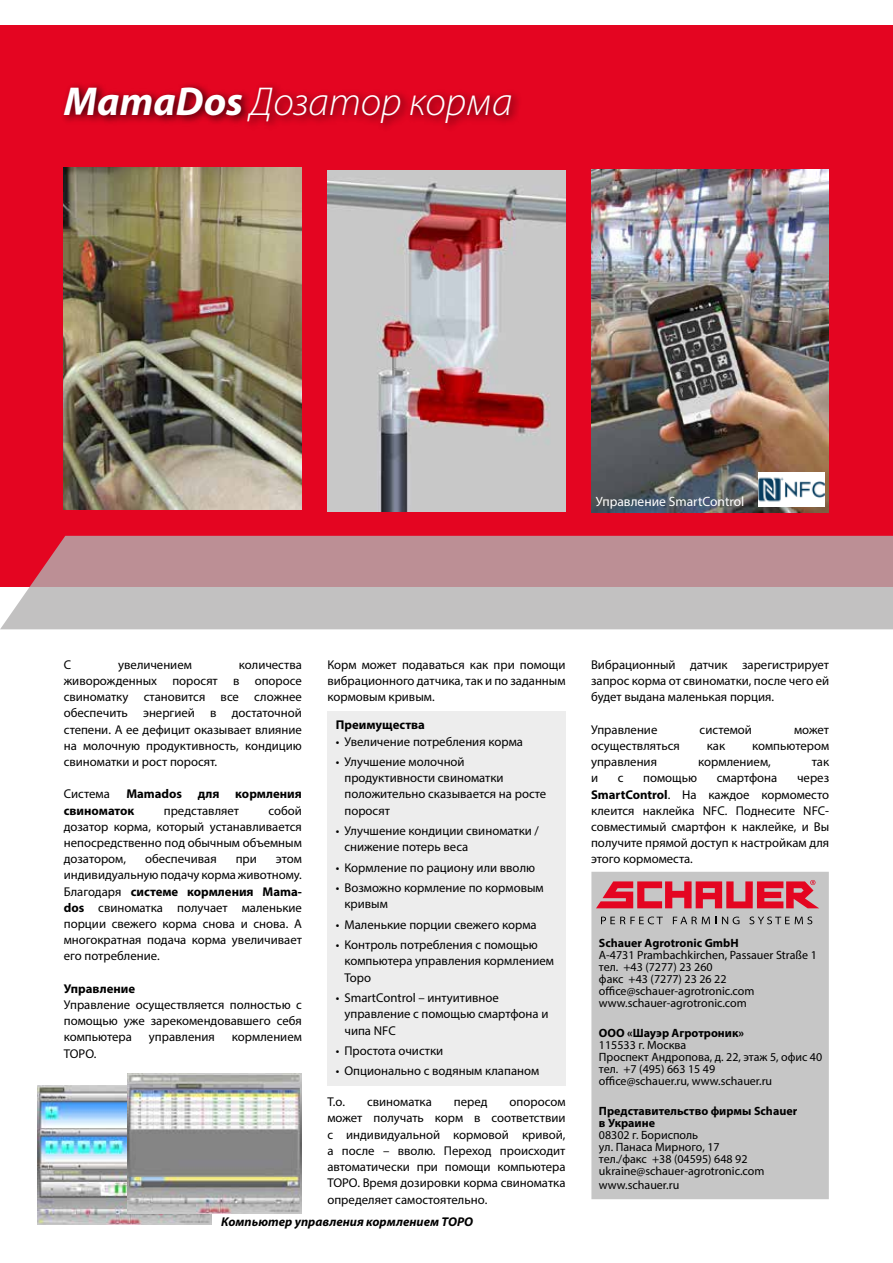
<style>
.page{position:relative;width:893px;height:1263px;background:#fff}
.page>*{position:absolute;margin:0;border:0;box-sizing:border-box;transform-origin:0 0}
.t1{font:italic 300 40.5px "Myriad Pro";color:#fff}
.t2{font:13.5px "Myriad Pro";color:#fff}
.t3{font:12.75px/16.2px "Myriad Pro";color:#000;text-align:justify}
.t4{font:700 12.75px/16.2px "Myriad Pro";color:#000}
.t5{font:italic 700 12.75px "Myriad Pro";color:#000}
.t6{font:12px/12px "Myriad Pro";color:#000}
.t7{font:700 12px/12px "Myriad Pro";color:#000}
.s1{font-weight:700}
</style>
<div class="page">
<div style="left:0;top:26px;width:893px;height:561px;background:#e40521"></div>
<svg style="left:0;top:536px;width:893px;height:93px;background:#c0a2a5"></svg>
<div style="left:60px;top:82px;width:462px;height:51px;background:#000;opacity:.75"></div>
<img style="left:591px;top:170px;width:238px;height:342px">
<img style="left:64px;top:168px;width:238px;height:342px">
<img style="left:327px;top:170px;width:239px;height:342px">
<div style="left:327px;top:711px;width:239px;height:374px;background:#ededed"></div>
<div style="left:591px;top:872px;width:238px;height:327px;background:#c6c6c6"></div>
<svg style="left:601px;top:916px;width:62px;height:8px"></svg>
<svg style="left:673px;top:917px;width:43px;height:7px"></svg>
<svg style="left:722px;top:916px;width:17px;height:8px"></svg>
<svg style="left:749px;top:916px;width:63px;height:8px"></svg>
<svg style="left:596px;top:880px;width:223px;height:28px"></svg>
<img style="left:37px;top:1085px;width:175px;height:140px">
<img style="left:128px;top:1074px;width:174px;height:139px">
<img style="left:758px;top:473px;width:67px;height:33px">
<h1 class="t1" style="left:64px;top:80px;width:450px"><span class="s1">MamaDos</span> Дозатор корма</h1>
<p class="t2" style="left:596px;top:493px;width:150px">Управление SmartControl</p>
<p class="t3" style="left:64px;top:656px;width:9px">С</p>
<p class="t3" style="left:118px;top:656px;width:75px">увеличением</p>
<p class="t3" style="left:64px;top:656px;width:240px;text-indent:175px">количества живорожденных поросят в опоросе свиноматку становится все сложнее обеспечить энергией в достаточной степени. А ее дефицит оказывает влияние на молочную продуктивность, кондицию свиноматки и рост поросят.</p>
<p class="t3" style="left:64px;top:786px;width:48px">Система</p>
<p class="t4" style="left:64px;top:785px;width:240px;text-indent:63px">Mamados для кормления свиноматок</p>
<p class="t3" style="left:64px;top:802px;width:240px;text-indent:205px">собой дозатор корма, который устанавливается непосредственно под обычным объемным дозатором,</p>
<p class="t3" style="left:164px;top:802px;width:77px">представляет</p>
<p class="t3" style="left:145px;top:850px;width:73px">обеспечивая</p>
<p class="t3" style="left:236px;top:850px;width:23px">при</p>
<p class="t3" style="left:64px;top:850px;width:240px;text-indent:212px">этом индивидуальную подачу корма животному.<br>Благодаря <span class="s1">системе кормления Mama&shy;dos</span> свиноматка получает маленькие порции свежего корма снова и снова. А многократная подача корма увеличивает его потребление.</p>
<p class="t4" style="left:64px;top:980px;width:73px">Управление</p>
<p class="t3" style="left:64px;top:996px;width:240px">Управление осуществляется полностью с помощью уже зарекомендовавшего себя компьютера</p>
<p class="t3" style="left:149px;top:1029px;width:68px">управления</p>
<p class="t3" style="left:232px;top:1029px;width:72px">кормлением</p>
<p class="t3" style="left:64px;top:1045px;width:34px">TOPO.</p>
<p class="t3" style="left:327px;top:656px;width:240px">Корм может подаваться как при помощи вибрационного датчика, так и по заданным кормовым кривым.</p>
<p class="t4" style="left:336px;top:716px;width:91px">Преимущества</p>
<p class="t3" style="left:336px;top:733px;width:189px">• Увеличение потребления корма</p>
<p class="t3" style="left:344px;top:753px;width:203px;text-align:left;text-indent:-9px">• Улучшение молочной продуктивности свиноматки положительно сказывается на росте поросят</p>
<p class="t3" style="left:344px;top:822px;width:196px;text-indent:-9px">• Улучшение кондиции свиноматки / снижение потерь веса</p>
<p class="t3" style="left:336px;top:859px;width:201px">• Кормление по рациону или вволю</p>
<p class="t3" style="left:344px;top:879px;width:201px;text-indent:-9px">• Возможно кормление по кормовым кривым</p>
<p class="t3" style="left:336px;top:916px;width:202px">• Маленькие порции свежего корма</p>
<p class="t3" style="left:344px;top:937px;width:211px;text-align:left;text-indent:-9px">• Контроль потребления с помощью компьютера управления кормлением<br>Topo</p>
<p class="t3" style="left:344px;top:989px;width:205px;text-align:left;text-indent:-9px">• SmartControl – интуитивное управление с помощью смартфона и чипа NFC</p>
<p class="t3" style="left:336px;top:1042px;width:109px">• Простота очистки</p>
<p class="t3" style="left:336px;top:1062px;width:205px">• Опционально с водяным клапаном</p>
<p class="t3" style="left:327px;top:1094px;width:19px">Т.о.</p>
<p class="t3" style="left:367px;top:1094px;width:66px">свиноматка</p>
<p class="t3" style="left:454px;top:1094px;width:35px">перед</p>
<p class="t3" style="left:327px;top:1094px;width:240px;text-indent:182px">опоросом может получать корм в соответствии с индивидуальной кормовой кривой, а после – вволю. Переход происходит автоматически при помощи компьютера TOPO. Время дозировки корма свиноматка определяет самостоятельно.</p>
<p class="t5" style="left:221px;top:1213px;width:253px">Компьютер управления кормлением TOPO</p>
<p class="t3" style="left:591px;top:656px;width:240px">Вибрационный датчик зарегистрирует запрос корма от свиноматки, после чего ей будет выдана маленькая порция.</p>
<p class="t3" style="left:591px;top:721px;width:68px">Управление</p>
<p class="t3" style="left:700px;top:721px;width:54px">системой</p>
<p class="t3" style="left:794px;top:721px;width:37px">может</p>
<p class="t3" style="left:591px;top:737px;width:90px">осуществляться</p>
<p class="t3" style="left:707px;top:737px;width:20px">как</p>
<p class="t3" style="left:752px;top:737px;width:79px">компьютером</p>
<p class="t3" style="left:591px;top:753px;width:68px">управления</p>
<p class="t3" style="left:698px;top:753px;width:74px">кормлением,</p>
<p class="t3" style="left:812px;top:753px;width:19px">так</p>
<p class="t3" style="left:591px;top:770px;width:9px">и</p>
<p class="t3" style="left:618px;top:770px;width:7px">с</p>
<p class="t3" style="left:643px;top:770px;width:55px">помощью</p>
<p class="t3" style="left:717px;top:770px;width:62px">смартфона</p>
<p class="t3" style="left:591px;top:770px;width:240px;text-indent:206px">через <span class="s1">SmartControl</span>. На каждое кормоместо клеится наклейка NFC. Поднесите NFC&shy;совместимый смартфон к наклейке, и Вы получите прямой доступ к настройкам для этого кормоместа.</p>
<p class="t7" style="left:599px;top:936px;width:141px">Schauer Agrotronic GmbH</p>
<p class="t6" style="left:599px;top:949px;width:219px">A-4731 Prambachkirchen, Passauer Straße 1 тел. +43 (7277) 23 260<br>факс +43 (7277) 23 26 22 office@schauer-agrotronic.com www.schauer-agrotronic.com</p>
<p class="t7" style="left:599px;top:1026px;width:146px">OOO «Шауэр Агротроник»</p>
<p class="t6" style="left:599px;top:1039px;width:225px">115533 г. Москва<br>Проспект Андропова, д. 22, этаж 5, офис 40 тел. +7 (495) 663 15 49<br>office@schauer.ru, www.schauer.ru</p>
<p class="t7" style="left:599px;top:1104px;width:200px">Представительство фирмы Schauer в Украине</p>
<p class="t6" style="left:599px;top:1129px;width:167px">08302 г. Борисполь<br>ул. Панаса Мирного, 17 тел./факс +38 (04595) 648 92 ukraine@schauer-agrotronic.com</p>
<p class="t6" style="left:599px;top:1179px;width:82px">www.schauer.ru</p>
</div>
